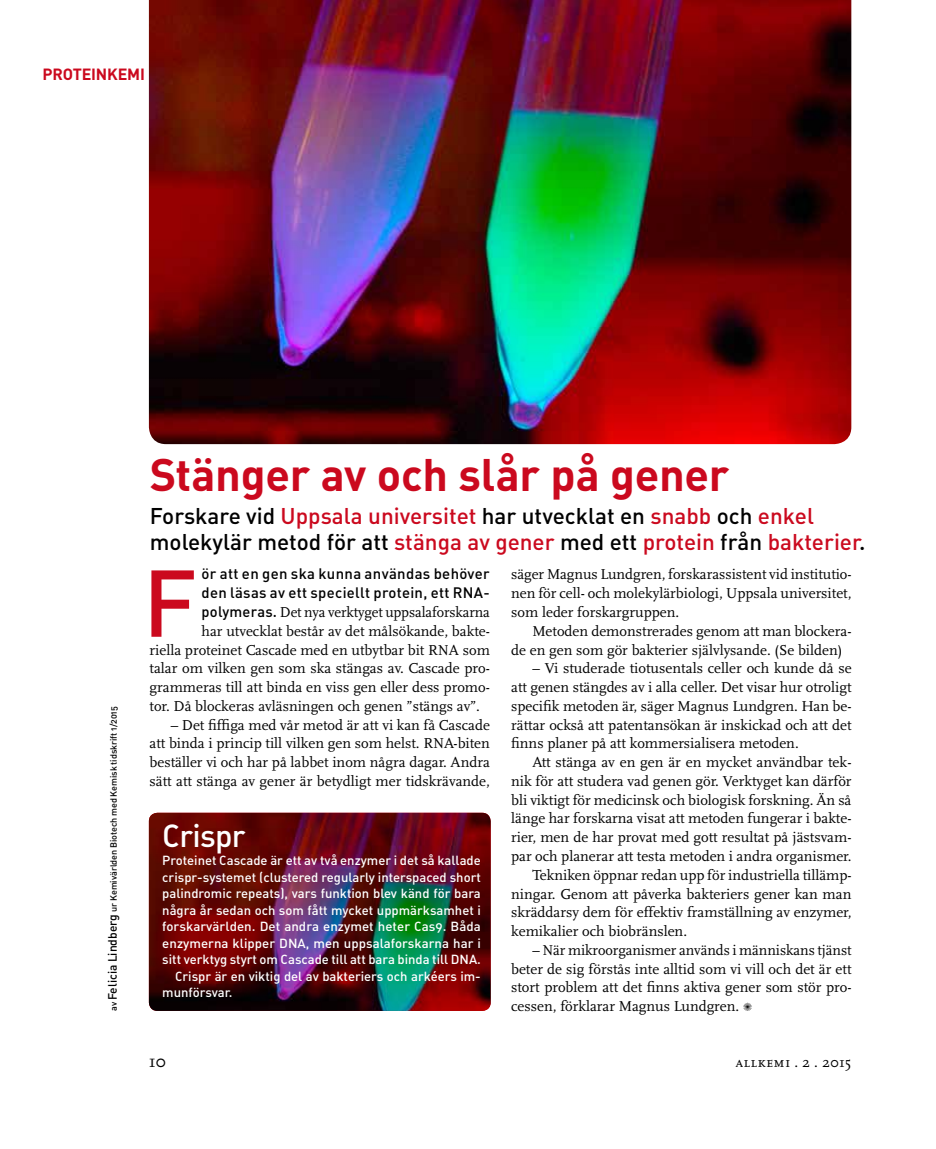
<style>
.page{position:relative;width:936px;height:1149px;background:#fff}
.page>*{position:absolute;margin:0;border:0;box-sizing:border-box;transform-origin:0 0}
.t1{font:93.15px "DIN Medium Alternate";color:#cb091e}
.t2{font:45px "DIN Bold Alternate";letter-spacing:-.01em;color:#cb091e}
.t3{font:31.5px "DIN Medium Alternate";letter-spacing:-.025em;color:#fff}
.t4{font:22.5px/25.5px "DIN Medium Alternate";color:#000}
.t5{font:18px "Scala Caps";color:#000}
.t6{font:16.05px "DIN Bold Alternate";letter-spacing:-.01em;color:#cb091e}
.t7{font:15px/18.8px "Scala";color:#000;text-align:justify}
.t8{font:15px/18.8px "DIN Medium Alternate";letter-spacing:.02em;color:#000}
.t9{font:15px "Scala Caps";letter-spacing:.015em;color:#000}
.t10{font:13.05px "DIN Medium Alternate";color:#fff}
.t11{font:9px "DIN Medium Alternate";letter-spacing:-.005em;color:#000}
.s1{font-size:12px}
.s2{color:#cb091e}
.s3{font-family:"DIN Medium Alternate"}
</style>
<div class="page">
<img style="left:149px;top:0;width:702px;height:444px">
<img style="left:149px;top:812px;width:341px;height:198px">
<p class="t6" style="left:43px;top:64px;width:104px">PROTEINKEMI</p>
<h2 class="t2" style="left:150px;top:445px;width:581px">Stänger av och slår på gener</h2>
<p class="t11" style="left:108px;top:1010px;width:306px;rotate:-90deg">av <span class="s1">Felicia Lindberg</span> ur Kemivärlden Biotech med Kemisk tidskrift 1/2015</p>
<h3 class="t4" style="left:150px;top:502px;width:717px">Forskare vid <span class="s2">Uppsala universitet</span> har utvecklat en <span class="s2">snabb</span> och <span class="s2">enkel </span>molekylär metod för att <span class="s2">stänga av gener</span> med ett <span class="s2">protein</span> från <span class="s2">bakterier</span>.</h3>
<p class="t8" style="left:201px;top:564px;width:290px">ör att en gen ska kunna användas behöver den läsas av ett speciellt protein, ett RNA-</p>
<p class="t7" style="left:201px;top:603px;width:290px"><span class="s3">polymeras.</span> Det nya verktyget uppsalaforskarna</p>
<p class="t7" style="left:201px;top:621px;width:290px">har utvecklat består av det målsökande, bakte-</p>
<p class="t7" style="left:149px;top:640px;width:342px">riella proteinet Cascade med en utbytbar bit RNA som</p>
<p class="t7" style="left:149px;top:659px;width:342px">talar om vilken gen som ska stängas av. Cascade pro-</p>
<p class="t7" style="left:149px;top:678px;width:342px">grammeras till att binda en viss gen eller dess promo-</p>
<p class="t7" style="left:149px;top:696px;width:332px">tor. Då blockeras avläsningen och genen ”stängs av”.</p>
<p class="t7" style="left:149px;top:715px;width:342px;text-indent:21px">– Det fiffiga med vår metod är att vi kan få Cascade att binda i princip till vilken gen som helst. RNA-biten beställer vi och har på labbet inom några dagar. Andra sätt att stänga av gener är betydligt mer tidskrävande,</p>
<h1 class="t1" style="left:143px;top:543px;width:56px">F</h1>
<h3 class="t3" style="left:162px;top:815px;width:85px">Crispr</h3>
<p class="t10" style="left:162px;top:852px;width:320px">Proteinet Cascade är ett av två enzymer i det så kallade</p>
<p class="t10" style="left:162px;top:868px;width:320px">crispr-systemet (clustered regularly interspaced short</p>
<p class="t10" style="left:162px;top:884px;width:320px">palindromic repeats), vars funktion blev känd för bara</p>
<p class="t10" style="left:162px;top:901px;width:320px">några år sedan och som fått mycket uppmärksamhet i</p>
<p class="t10" style="left:162px;top:918px;width:320px">forskarvärlden. Det andra enzymet heter Cas9. Båda</p>
<p class="t10" style="left:162px;top:934px;width:320px">enzymerna klipper DNA, men uppsalaforskarna har i</p>
<p class="t10" style="left:162px;top:951px;width:320px">sitt verktyg styrt om Cascade till att bara binda till DNA.</p>
<p class="t10" style="left:175px;top:967px;width:307px">Crispr är en viktig del av bakteriers och arkéers im-</p>
<p class="t10" style="left:162px;top:983px;width:72px">munförsvar.</p>
<p class="t7" style="left:511px;top:565px;width:342px">säger Magnus Lundgren, forskarassistent vid institutio&shy;nen för cell- och molekylärbiologi, Uppsala universitet, som leder forskargruppen.</p>
<p class="t7" style="left:511px;top:621px;width:342px;text-indent:21px">Metoden demonstrerades genom att man blockera&shy;de en gen som gör bakterier självlysande. (Se bilden)</p>
<p class="t7" style="left:511px;top:659px;width:342px;text-indent:21px">– Vi studerade tiotusentals celler och kunde då se att genen stängdes av i alla celler. Det visar hur otroligt specifik metoden är, säger Magnus Lundgren. Han be&shy;rättar också att patentansökan är inskickad och att det finns planer på att kommersialisera metoden.</p>
<p class="t7" style="left:532px;top:753px;width:320px">Att stänga av en gen är en mycket användbar tek-</p>
<p class="t7" style="left:511px;top:771px;width:342px">nik för att studera vad genen gör. Verktyget kan därför</p>
<p class="t7" style="left:511px;top:790px;width:342px">bli viktigt för medicinsk och biologisk forskning. Än så</p>
<p class="t7" style="left:511px;top:809px;width:342px">länge har forskarna visat att metoden fungerar i bakte-</p>
<p class="t7" style="left:511px;top:828px;width:342px">rier, men de har provat med gott resultat på jästsvam-</p>
<p class="t7" style="left:511px;top:846px;width:342px">par och planerar att testa metoden i andra organismer.</p>
<p class="t7" style="left:532px;top:865px;width:320px">Tekniken öppnar redan upp för industriella tillämp-</p>
<p class="t7" style="left:511px;top:884px;width:342px">ningar. Genom att påverka bakteriers gener kan man</p>
<p class="t7" style="left:511px;top:903px;width:342px">skräddarsy dem för effektiv framställning av enzymer,</p>
<p class="t7" style="left:511px;top:921px;width:177px">kemikalier och biobränslen.</p>
<p class="t7" style="left:511px;top:940px;width:342px;text-indent:21px">– När mikroorganismer används i människans tjänst beter de sig förstås inte alltid som vi vill och det är ett stort problem att det finns aktiva gener som stör pro&shy;cessen, förklarar Magnus Lundgren. ✺</p>
<p class="t5" style="left:149px;top:1051px;width:19px">10</p>
<p class="t9" style="left:735px;top:1053px;width:117px">allkemi . 2 . 2015</p>
</div>
